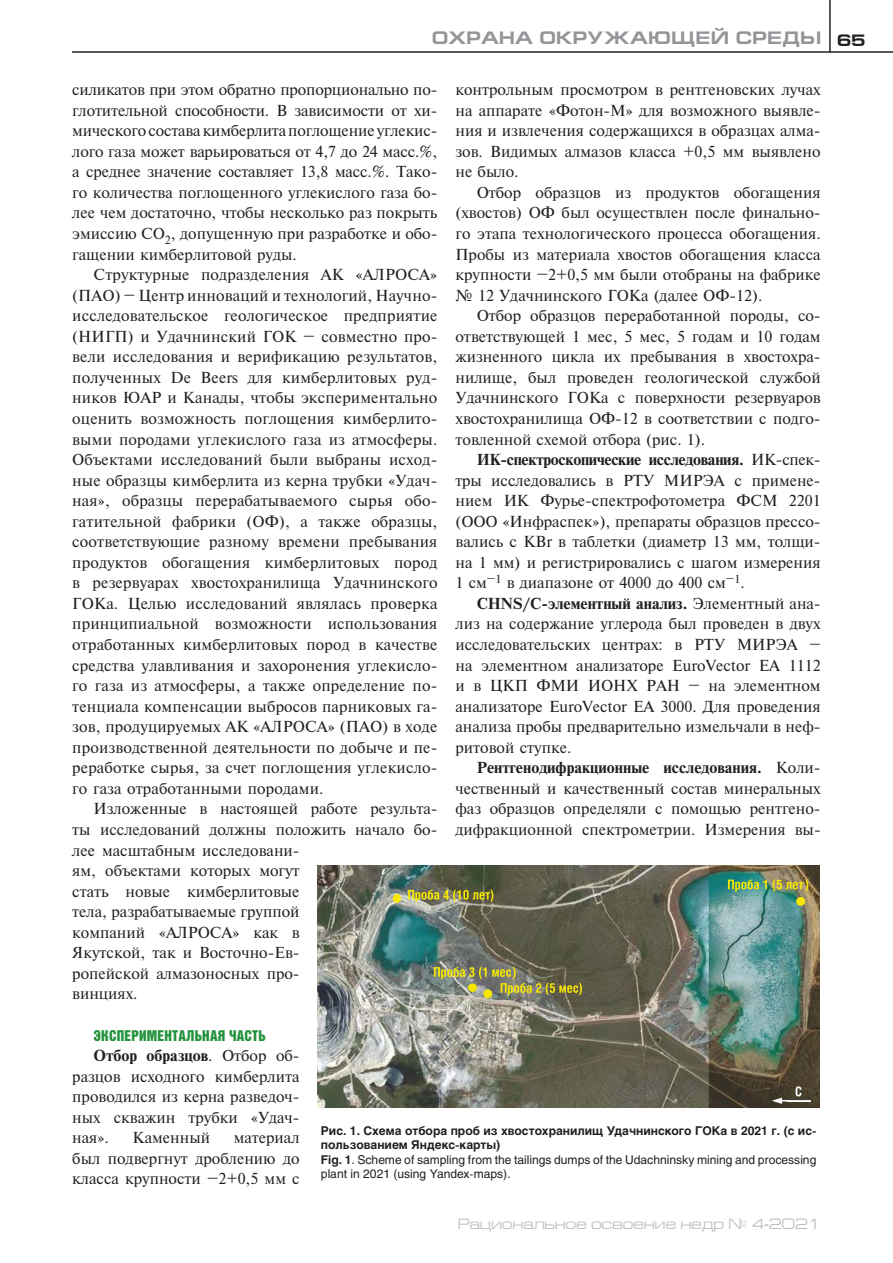
<style>
.page{position:relative;width:893px;height:1263px;background:#fff}
.page>*{position:absolute;margin:0;border:0;box-sizing:border-box;transform-origin:0 0}
.t1{font:700 18px "Europe Ext";letter-spacing:.015em;color:#939598}
.t2{font:700 16.5px "Europe Ext";color:#231f20}
.t3{font:15px/20.5px "Newton C";color:#231f20;text-align:justify}
.t4{font:15px "Newton C Bold";color:#231f20}
.t5{font:15px "Newton C Bold";letter-spacing:-.02em;color:#231f20}
.t6{font:15px "Europe Ext";letter-spacing:-.02em;color:#bbbdc0}
.t7{font:15px "Bastion Kontrast";letter-spacing:.015em;color:#23923c}
.t8{font:12px/14.4px "Helios";color:#231f20}
.s1{font-family:"Newton C"}
.s2{font-weight:700}
.s3{font-family:"AG Opus HR";font-weight:700}
</style>
<div class="page">
<hr style="left:72px;top:51px;width:821px;height:2px;background:#231f20">
<hr style="left:829px;top:0;width:2px;height:52px;background:#231f20">
<img style="left:318px;top:865px;width:502px;height:243px">
<div style="left:393px;top:894px;width:9px;height:9px;background:#f7e700;border-radius:50%"></div>
<img style="left:400px;top:885px;width:90px;height:21px">
<img style="left:400px;top:889px;width:8px;height:13px">
<svg style="left:408px;top:889px;width:85px;height:13px"></svg>
<div style="left:483px;top:989px;width:9px;height:9px;background:#f7e700;border-radius:50%"></div>
<img style="left:425px;top:962px;width:87px;height:21px">
<img style="left:426px;top:967px;width:8px;height:12px">
<img style="left:492px;top:995px;width:87px;height:4px">
<svg style="left:434px;top:967px;width:148px;height:28px;background:#8a8958"></svg>
<img style="left:731px;top:875px;width:85px;height:20px">
<img style="left:767px;top:879px;width:49px;height:12px">
<svg style="left:728px;top:879px;width:39px;height:13px"></svg>
<svg style="left:773px;top:879px;width:35px;height:12px"></svg>
<div style="left:796px;top:897px;width:9px;height:9px;background:#f7e700;border-radius:50%"></div>
<img style="left:787px;top:1081px;width:23px;height:5px">
<img style="left:788px;top:1085px;width:22px;height:1px">
<svg style="left:772px;top:1086px;width:38px;height:18px"></svg>
<p class="t1" style="left:432px;top:31px;width:391px">ОХРАНА ОКРУЖАЮЩЕЙ СРЕДЫ</p>
<p class="t3" style="left:72px;top:81px;width:367px">силикатов при этом обратно пропорционально по&shy;глотительной способности. В зависимости от хи&shy;мического состава кимберлита поглощение углекис&shy;лого газа может варьироваться от 4,7 до 24 масс.%, а среднее значение составляет 13,8 масс.%. Тако&shy;го количества поглощенного углекислого газа бо&shy;лее чем достаточно, чтобы несколько раз покрыть эмиссию CО<sub>2</sub>, допущенную при разработке и обо&shy;гащении кимберлитовой руды.</p>
<p class="t3" style="left:72px;top:266px;width:367px;text-indent:21px">Структурные подразделения АК «АЛРОСА» (ПАО) — Центр инноваций и технологий, Научно&shy;исследовательское геологическое предприятие (НИГП) и Удачнинский ГОК — совместно про&shy;вели исследования и верификацию результатов, полученных De Beers для кимберлитовых руд&shy;ников ЮАР и Канады, чтобы экспериментально оценить возможность поглощения кимберлито&shy;выми породами углекислого газа из атмосферы.<br>Объектами исследований были выбраны исход&shy;ные образцы кимберлита из керна трубки «Удач&shy;ная», образцы перерабатываемого сырья обо&shy;гатительной фабрики (ОФ), а также образцы, соответствующие разному времени пребывания продуктов обогащения кимберлитовых пород в резервуарах хвостохранилища Удачнинского ГОКа. Целью исследований являлась проверка принципиальной возможности использования отработанных кимберлитовых пород в качестве средства улавливания и захоронения углекисло&shy;го газа из атмосферы, а также определение по&shy;тенциала компенсации выбросов парниковых га&shy;зов, продуцируемых АК «АЛРОСА» (ПАО) в ходе производственной деятельности по добыче и пе&shy;реработке сырья, за счет поглощения углекисло&shy;го газа отработанными породами.</p>
<p class="t3" style="left:72px;top:800px;width:367px;text-align:left;text-indent:21px">Изложенные в настоящей работе результа&shy;ты исследований должны положить начало бо&shy;лее масштабным исследовани-<br>ям, объектами которых могут<br>стать новые кимберлитовые<br>тела, разрабатываемые группой<br>компаний «АЛРОСА» как в<br>Якутской, так и Восточно-Ев-<br>ропейской алмазоносных про-<br>винциях.</p>
<p class="t7" style="left:94px;top:1030px;width:174px">ЭКСПЕРИМЕНТАЛЬНАЯ ЧАСТЬ</p>
<p class="t4" style="left:94px;top:1050px;width:208px">Отбор образцов<span class="s1">. Отбор об-</span></p>
<p class="t3" style="left:72px;top:1067px;width:229px">разцов исходного кимберлита проводился из керна разведоч&shy;ных скважин трубки «Удач&shy;ная».</p>
<p class="t3" style="left:455px;top:81px;width:367px">контрольным просмотром в рентгеновских лучах на аппарате «Фотон-М» для возможного выявле&shy;ния и извлечения содержащихся в образцах алма&shy;зов. Видимых алмазов класса +0,5 мм выявлено не было.</p>
<p class="t3" style="left:455px;top:183px;width:367px;text-indent:21px">Отбор образцов из продуктов обогащения (хвостов) ОФ был осуществлен после финально&shy;го этапа технологического процесса обогащения.<br>Пробы из материала хвостов обогащения класса крупности —2+0,5 мм были отобраны на фабрике № 12 Удачнинского ГОКа (далее ОФ-12).</p>
<p class="t3" style="left:455px;top:307px;width:367px;text-indent:21px">Отбор образцов переработанной породы, со&shy;ответствующей 1 мес, 5 мес, 5 годам и 10 годам жизненного цикла их пребывания в хвостохра&shy;нилище, был проведен геологической службой Удачнинского ГОКа с поверхности резервуаров хвостохранилища ОФ-12 в соответствии с подго&shy;товленной схемой отбора (рис. 1).</p>
<p class="t5" style="left:477px;top:454px;width:345px">ИК-спектроскопические исследования. <span class="s1">ИК-спек-</span></p>
<p class="t3" style="left:455px;top:471px;width:367px">тры исследовались в РТУ МИРЭА с примене&shy;нием ИК Фурье-спектрофотометра ФСМ 2201 (ООО «Инфраспек»), препараты образцов прессо&shy;вались с KBr в таблетки (диаметр 13 мм, толщи&shy;на 1 мм) и регистрировались с шагом измерения 1 см<sup>—1</sup> в диапазоне от 4000 до 400 см<sup>—1</sup>.</p>
<p class="t4" style="left:477px;top:598px;width:345px">CHNS/С-элементный анализ. <span class="s1">Элементный ана-</span></p>
<p class="t3" style="left:455px;top:615px;width:367px">лиз на содержание углерода был проведен в двух исследовательских центрах: в РТУ МИРЭА — на элементном анализаторе EuroVector ЕА 1112 и в ЦКП ФМИ ИОНХ РАН — на элементном анализаторе EuroVector ЕА 3000. Для проведения анализа пробы предварительно измельчали в неф&shy;ритовой ступке.</p>
<p class="t4" style="left:477px;top:762px;width:345px">Рентгенодифракционные исследования. <span class="s1">Коли-</span></p>
<p class="t3" style="left:455px;top:779px;width:367px">чественный и качественный состав минеральных фаз образцов определяли с помощью рентгено&shy;дифракционной спектрометрии. Измерения вы-</p>
<p class="t8" style="left:321px;top:1125px;width:497px"><span class="s2">Рис. 1. Схема отбора проб из хвостохранилищ Удачнинского ГОКа в 2021 г. (с ис&shy;пользованием Яндекс-карты)<br>Fig. 1</span>. Scheme of sampling from the tailings dumps of the Udachninsky mining and processing plant in 2021 (using Yandex-maps).</p>
<p class="t3" style="left:133px;top:1129px;width:79px">Каменный</p>
<p class="t3" style="left:72px;top:1129px;width:229px;text-indent:161px">материал был подвергнут дроблению до класса крупности —2+0,5 мм с</p>
<p class="t6" style="left:458px;top:1218px;width:365px">Рациональное освоение недр № 4<span class="s3">-</span>2021</p>
<p class="t2" style="left:837px;top:34px;width:30px">65</p>
</div>
